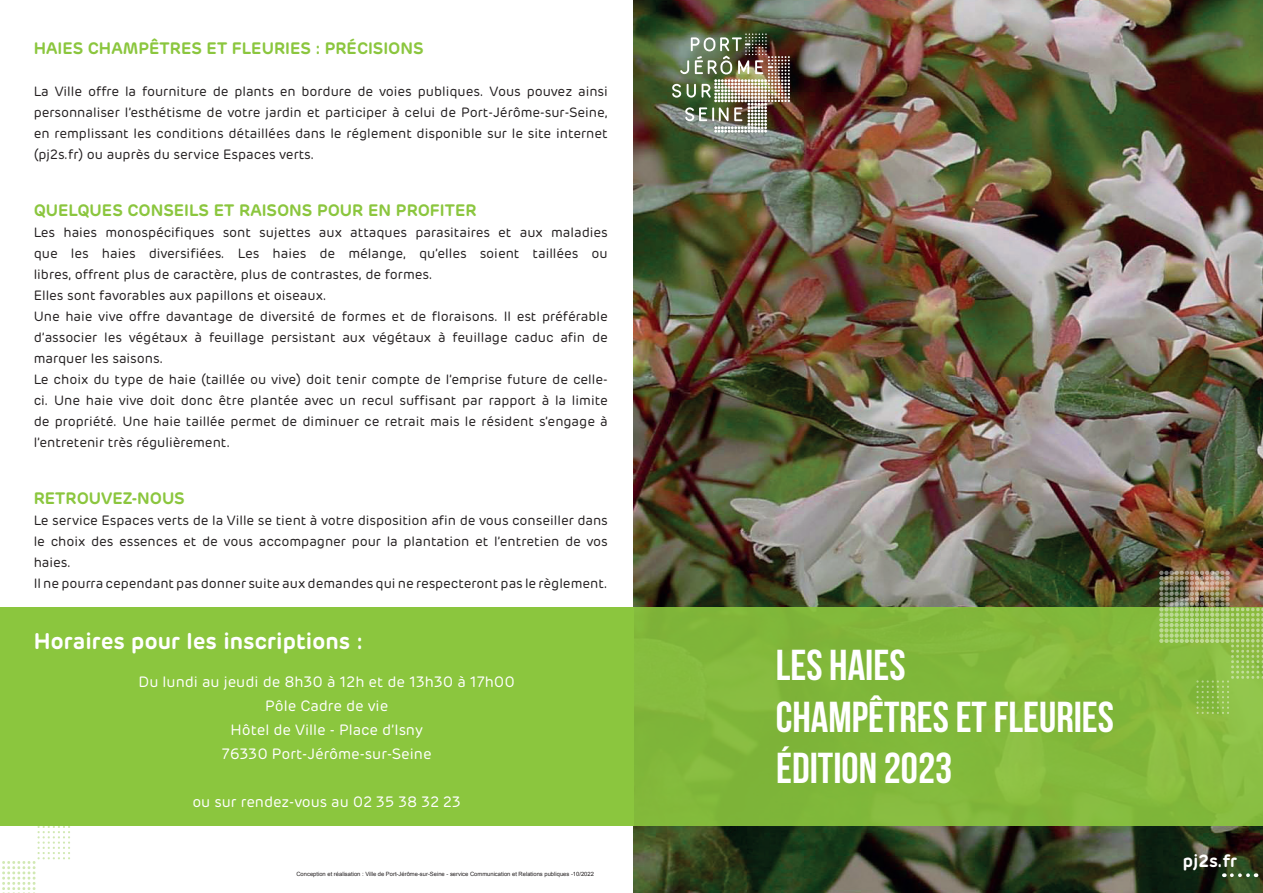
<style>
.page{position:relative;width:1263px;height:893px;background:#fff}
.page>*{position:absolute;margin:0;border:0;box-sizing:border-box;transform-origin:0 0}
.Front_title_25{font:700 43.2px "Bebas Neue";color:#fff}
.t1{font:600 22.5px "Rubrik";color:#fff}
.t2{font:600 17.55px "Rubrik";color:#fff}
.Title_10{font:600 16.5px "Rubrik";color:#8bc63e}
.t3{font:15px "Rubrik";color:#fff}
.Text_7{font:13.5px/21px "Rubrik";color:#231f20;text-align:justify}
.t4{font:5.85px "Arial";color:#231f20}
</style>
<div class="page">
<img style="left:633px;top:0;width:630px;height:893px">
<div style="left:0;top:608px;width:633px;height:218px;background:#8bc63e"></div>
<div style="left:633px;top:608px;width:630px;height:218px;background:#82b83a"></div>
<svg style="left:1232px;top:873px;width:24px;height:4px"></svg>
<img style="left:672px;top:33px;width:118px;height:100px">
<img style="left:1159px;top:571px;width:104px;height:143px">
<svg style="left:2px;top:826px;width:68px;height:67px"></svg>
<p class="Title_10" style="left:34px;top:38px;width:391px">HAIES CHAMPÊTRES ET FLEURIES : PRÉCISIONS</p>
<p class="Text_7" style="left:34px;top:81px;width:576px">La Ville offre la fourniture de plants en bordure de voies publiques. Vous pouvez ainsi personnaliser l’esthétisme de votre jardin et participer à celui de Port-Jérôme-sur-Seine, en remplissant les conditions détaillées dans le réglement disponible sur le site internet (pj2s.fr) ou auprès du service Espaces verts.</p>
<p class="Title_10" style="left:34px;top:200px;width:444px">QUELQUES CONSEILS ET RAISONS POUR EN PROFITER</p>
<p class="Text_7" style="left:34px;top:222px;width:576px">Les haies monospécifiques sont sujettes aux attaques parasitaires et aux maladies que les haies diversifiées. Les haies de mélange, qu’elles soient taillées ou libres, offrent plus de caractère, plus de contrastes, de formes.</p>
<p class="Text_7" style="left:34px;top:285px;width:294px">Elles sont favorables aux papillons et oiseaux.</p>
<p class="Text_7" style="left:34px;top:306px;width:576px">Une haie vive offre davantage de diversité de formes et de floraisons. Il est préférable d’associer les végétaux à feuillage persistant aux végétaux à feuillage caduc afin de marquer les saisons.</p>
<p class="Text_7" style="left:34px;top:369px;width:576px">Le choix du type de haie (taillée ou vive) doit tenir compte de l’emprise future de celle&shy;ci. Une haie vive doit donc être plantée avec un recul suffisant par rapport à la limite de propriété. Une haie taillée permet de diminuer ce retrait mais le résident s’engage à l’entretenir très régulièrement.</p>
<p class="Title_10" style="left:34px;top:488px;width:153px">RETROUVEZ-NOUS</p>
<p class="Text_7" style="left:34px;top:510px;width:576px">Le service Espaces verts de la Ville se tient à votre disposition afin de vous conseiller dans le choix des essences et de vous accompagner pour la plantation et l’entretien de vos haies.</p>
<p class="Text_7" style="left:34px;top:573px;width:576px">Il ne pourra cependant pas donner suite aux demandes qui ne respecteront pas le règlement.</p>
<p class="t1" style="left:34px;top:626px;width:330px">Horaires pour les inscriptions :</p>
<p class="t3" style="left:139px;top:673px;width:378px">Du lundi au jeudi de 8h30 à 12h et de 13h30 à 17h00</p>
<p class="t3" style="left:265px;top:697px;width:125px">Pôle Cadre de vie</p>
<p class="t3" style="left:231px;top:721px;width:194px">Hôtel de Ville - Place d’Isny</p>
<p class="t3" style="left:222px;top:745px;width:211px">76330 Port-Jérôme-sur-Seine</p>
<p class="t3" style="left:192px;top:793px;width:270px">ou sur rendez-vous au 02 35 38 32 23</p>
<p class="t4" style="left:296px;top:870px;width:299px">Conception et réalisation : Ville de Port-Jérôme-sur-Seine - service Communication et Relations publiques -10/2022</p>
<p class="Front_title_25" style="left:776px;top:641px;width:131px">LES HAIES</p>
<p class="Front_title_25" style="left:776px;top:693px;width:340px">CHAMPÊTRES ET FLEURIES</p>
<p class="Front_title_25" style="left:776px;top:744px;width:178px">ÉDITION 2023</p>
<p class="t2" style="left:1183px;top:849px;width:56px">pj2s.fr</p>
</div>
